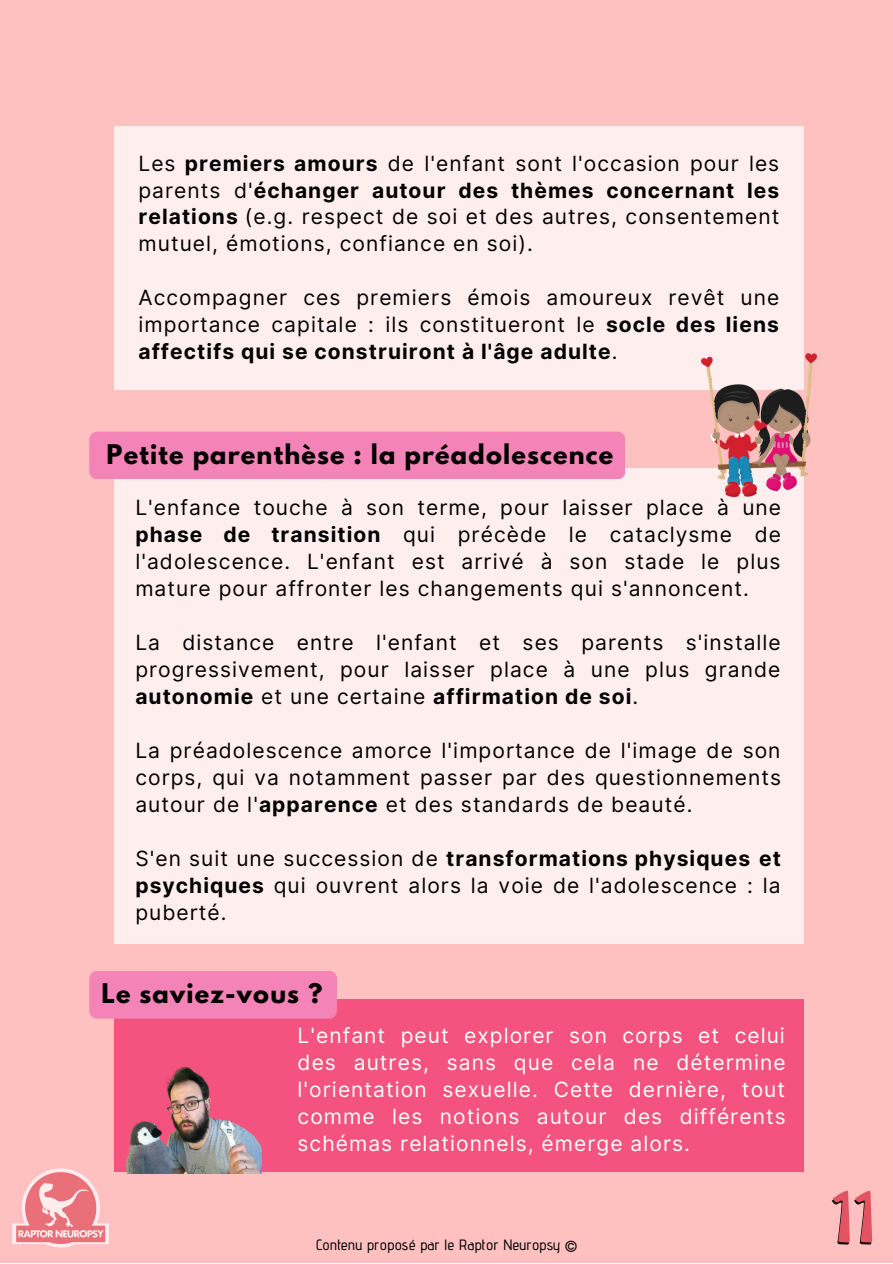
<style>
.page{position:relative;width:893px;height:1264px;background:#fff}
.page>*{position:absolute;margin:0;border:0;box-sizing:border-box;transform-origin:0 0}
.t1{font:700 24px "League Spartan";letter-spacing:.05em;color:#000}
.t2{font:21px/27px "Inter";letter-spacing:.05em;color:#000;text-align:justify}
.t3{font:21px/27px "Inter";letter-spacing:.05em;color:#fdfffc;text-align:justify}
.t4{font:500 15px "Advent Pro";letter-spacing:.01em;color:#000}
.s1{font-weight:700}
</style>
<div class="page">
<div style="left:0;top:0;width:892px;height:1262px;background:#ffc0c0"></div>
<div style="left:114px;top:126px;width:689px;height:264px;background:#fee"></div>
<div style="left:114px;top:999px;width:689px;height:172px;background:#f3537e"></div>
<img style="left:114px;top:1066px;width:147px;height:106px">
<div style="left:89px;top:970px;width:247px;height:48px;background:#f484b7;border-radius:8px"></div>
<div style="left:114px;top:468px;width:689px;height:475px;background:#fee"></div>
<div style="left:89px;top:431px;width:536px;height:48px;background:#f484b7;border-radius:8px"></div>
<img style="left:701px;top:353px;width:115px;height:143px">
<svg style="left:831px;top:1190px;width:41px;height:54px"></svg>
<img style="left:12px;top:1168px;width:97px;height:80px">
<p class="t2" style="left:138px;top:149px;width:642px">Les <span class="s1">premiers amours</span> de l'enfant sont l'occasion pour les parents d'<span class="s1">échanger autour des thèmes concernant les relations</span> (e.g. respect de soi et des autres, consentement mutuel, émotions, confiance en soi).</p>
<p class="t2" style="left:138px;top:284px;width:642px">Accompagner ces premiers émois amoureux revêt une importance capitale : ils constitueront le <span class="s1">socle des liens affectifs qui se construiront à l'âge adulte</span>.</p>
<p class="t1" style="left:107px;top:442px;width:508px">Petite parenthèse : la préadolescence</p>
<p class="t2" style="left:135px;top:494px;width:647px">L'enfance touche à son terme, pour laisser place à une <span class="s1">phase de transition</span> qui précède le cataclysme de l'adolescence. L'enfant est arrivé à son stade le plus mature pour affronter les changements qui s'annoncent.</p>
<p class="t2" style="left:135px;top:629px;width:647px">La distance entre l'enfant et ses parents s'installe progressivement, pour laisser place à une plus grande <span class="s1">autonomie</span> et une certaine <span class="s1">affirmation de soi</span>.</p>
<p class="t2" style="left:135px;top:737px;width:647px">La préadolescence amorce l'importance de l'image de son corps, qui va notamment passer par des questionnements autour de l'<span class="s1">apparence</span> et des standards de beauté.</p>
<p class="t2" style="left:135px;top:845px;width:647px">S'en suit une succession de <span class="s1">transformations physiques et psychiques</span> qui ouvrent alors la voie de l'adolescence : la puberté.</p>
<p class="t1" style="left:101px;top:981px;width:222px">Le saviez-vous ?</p>
<p class="t3" style="left:297px;top:1021px;width:489px">L'enfant peut explorer son corps et celui des autres, sans que cela ne détermine l'orientation sexuelle. Cette dernière, tout comme les notions autour des différents schémas relationnels, émerge alors.</p>
<p class="t4" style="left:315px;top:1234px;width:263px">Contenu proposé par le Raptor Neuropsy ©</p>
</div>
